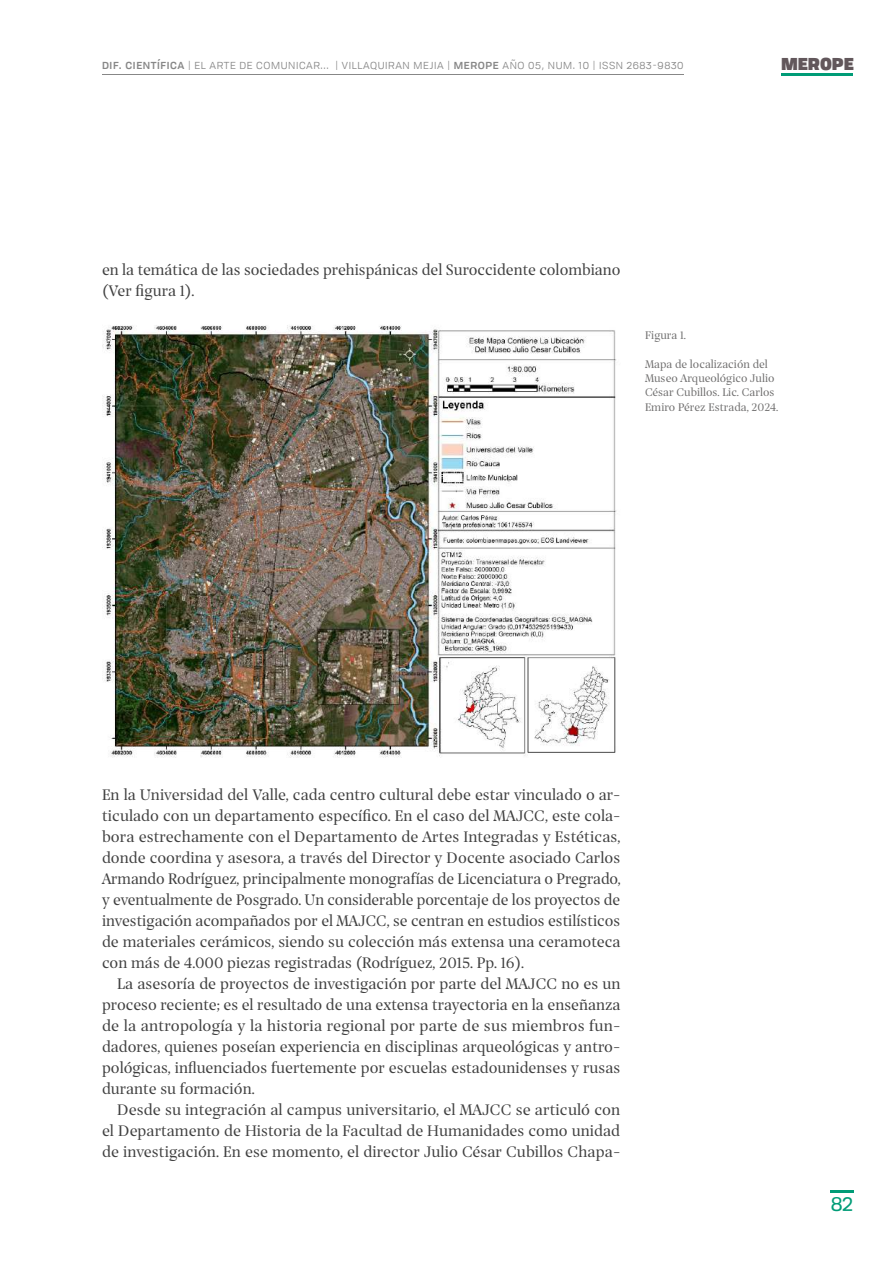
<style>
.page{position:relative;width:893px;height:1263px;background:#fff}
.page>*{position:absolute;margin:0;border:0;box-sizing:border-box;transform-origin:0 0}
.t1{font:19.5px "Tofino Personal";color:#009c77}
.t2{font:16.5px/21px "Prospectus M";color:#404040;text-align:justify}
.t3{font:900 16.5px "Tofino Personal";color:#62575b}
.t4{font:12px/14.4px "Prospectus M";color:#706f6f}
.t5{font:12px "Tofino Personal";letter-spacing:.05em;color:#878787}
.s1{font-weight:500}
</style>
<div class="page">
<hr style="left:830px;top:1190px;width:24px;height:2px;background:#009c77">
<hr style="left:782px;top:73px;width:71px;height:2px;background:#009c77">
<hr style="left:102px;top:74px;width:582px;height:1px;background:#878787">
<img style="left:102px;top:325px;width:515px;height:433px">
<p class="t5" style="left:102px;top:56px;width:583px"><span class="s1">DIF. CIENTÍFICA</span> | EL ARTE DE COMUNICAR... | VILLAQUIRAN MEJIA | <span class="s1">MEROPE</span> AÑO 05, NUM. 10 | ISSN 2683-9830</p>
<p class="t3" style="left:781px;top:49px;width:74px">MEROPE</p>
<p class="t2" style="left:102px;top:259px;width:520px">en la temática de las sociedades prehispánicas del Suroccidente colombiano (Ver figura 1).</p>
<p class="t4" style="left:645px;top:327px;width:43px">Figura 1.</p>
<p class="t4" style="left:645px;top:356px;width:135px">Mapa de localización del<br>Museo Arqueológico Julio<br>César Cubillos. Lic. Carlos<br>Emiro Pérez Estrada, 2024.</p>
<p class="t2" style="left:102px;top:784px;width:520px">En la Universidad del Valle, cada centro cultural debe estar vinculado o ar&shy;ticulado con un departamento específico. En el caso del MAJCC, este cola&shy;bora estrechamente con el Departamento de Artes Integradas y Estéticas, donde coordina y asesora, a través del Director y Docente asociado Carlos Armando Rodríguez, principalmente monografías de Licenciatura o Pregrado, y eventualmente de Posgrado. Un considerable porcentaje de los proyectos de investigación acompañados por el MAJCC, se centran en estudios estilísticos de materiales cerámicos, siendo su colección más extensa una ceramoteca con más de 4.000 piezas registradas (Rodríguez, 2015. Pp. 16).</p>
<p class="t2" style="left:102px;top:973px;width:520px;text-indent:15px">La asesoría de proyectos de investigación por parte del MAJCC no es un proceso reciente; es el resultado de una extensa trayectoria en la enseñanza de la antropología y la historia regional por parte de sus miembros fun&shy;dadores, quienes poseían experiencia en disciplinas arqueológicas y antro&shy;pológicas, influenciados fuertemente por escuelas estadounidenses y rusas durante su formación.</p>
<p class="t2" style="left:102px;top:1099px;width:520px;text-indent:15px">Desde su integración al campus universitario, el MAJCC se articuló con el Departamento de Historia de la Facultad de Humanidades como unidad de investigación. En ese momento, el director Julio César Cubillos Chapa-</p>
<p class="t1" style="left:831px;top:1189px;width:24px">82</p>
</div>
